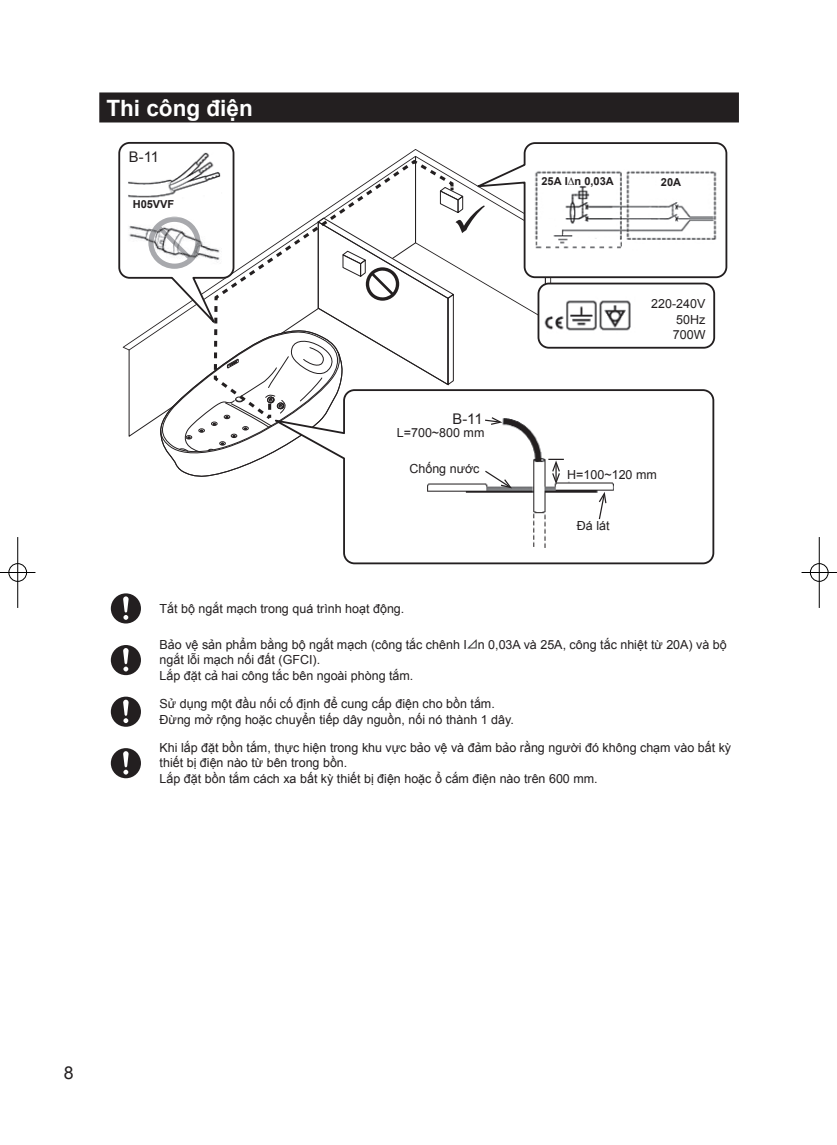
<style>
.page{position:relative;width:837px;height:1145px;background:#fff}
.page>*{position:absolute;margin:0;border:0;box-sizing:border-box;transform-origin:0 0}
.t1{font:700 22.5px "Arial";color:#fff}
.t2{font:17.75px "Arial";color:#231f20}
.t3{font:14.75px "Arial";color:#231f20}
.t4{font:12.5px/15.6px "Arial";color:#231f20}
.t5{font:700 11px "Arial";color:#231f20}
.s1{font-family:"Shin Go Pro"}
</style>
<div class="page">
<div style="left:99px;top:92px;width:639px;height:30px;background:#231f20"></div>
<svg style="left:343px;top:520px;width:371px;height:44px"></svg>
<img style="left:424px;top:520px;width:192px;height:30px">
<svg style="left:118px;top:142px;width:610px;height:378px"></svg>
<img style="left:148px;top:218px;width:52px;height:51px">
<div style="left:488px;top:499px;width:33px;height:48px;background:#fff"></div>
<div style="left:111px;top:593px;width:30px;height:30px;background:#231f20;border-radius:50%"></div>
<svg style="left:123px;top:596px;width:6px;height:24px"></svg>
<div style="left:111px;top:645px;width:30px;height:30px;background:#231f20;border-radius:50%"></div>
<svg style="left:123px;top:648px;width:6px;height:23px"></svg>
<div style="left:111px;top:696px;width:30px;height:30px;background:#231f20;border-radius:50%"></div>
<svg style="left:123px;top:699px;width:6px;height:24px"></svg>
<div style="left:111px;top:748px;width:30px;height:30px;background:#231f20;border-radius:50%"></div>
<svg style="left:123px;top:751px;width:6px;height:23px"></svg>
<div style="left:8px;top:562px;width:19px;height:20px;border:2px solid #fff;border-radius:50%"></div>
<hr style="left:0;top:571px;width:35px;height:2px;background:#fff">
<hr style="left:17px;top:537px;width:2px;height:71px;background:#fff">
<div style="left:9px;top:563px;width:18px;height:18px;border:1px solid #000;border-radius:50%"></div>
<hr style="left:0;top:572px;width:35px;height:1px;background:#000">
<hr style="left:18px;top:537px;width:1px;height:71px;background:#000">
<div style="left:809px;top:562px;width:19px;height:20px;border:2px solid #fff;border-radius:50%"></div>
<hr style="left:801px;top:571px;width:35px;height:2px;background:#fff">
<div style="left:809px;top:563px;width:19px;height:18px;border:1px solid #000;border-radius:50%"></div>
<hr style="left:801px;top:572px;width:35px;height:1px;background:#000">
<hr style="left:818px;top:537px;width:1px;height:71px;background:#000">
<h1 class="t1" style="left:106px;top:93px;width:148px">Thi công điện</h1>
<p class="t3" style="left:129px;top:148px;width:31px">B-11</p>
<p class="t5" style="left:133px;top:197px;width:43px">H05VVF</p>
<p class="t3" style="left:452px;top:409px;width:31px">B-11</p>
<p class="t4" style="left:396px;top:425px;width:89px">L=700~800 mm</p>
<p class="t4" style="left:409px;top:460px;width:72px">Chống nước</p>
<p class="t5" style="left:541px;top:174px;width:74px">25A I∆n 0,03A</p>
<p class="t5" style="left:660px;top:174px;width:22px">20A</p>
<p class="t4" style="left:672px;top:296px;width:34px;text-align:justify;text-indent:-22px">220-240V 50Hz 700W</p>
<p class="t4" style="left:567px;top:466px;width:91px">H=100~120 mm</p>
<p class="t4" style="left:576px;top:517px;width:34px">Đá lát</p>
<p class="t4" style="left:159px;top:600px;width:246px">Tắt bộ ngắt mạch trong quá trình hoạt động.</p>
<p class="t4" style="left:159px;top:636px;width:568px">Bảo vệ sản phẩm bằng bộ ngắt mạch (công tắc chênh I<span class="s1">⊿</span>n 0,03A và 25A, công tắc nhiệt từ 20A) và bộ ngắt lỗi mạch nối đất (GFCI).<br>Lắp đặt cả hai công tắc bên ngoài phòng tắm.</p>
<p class="t4" style="left:159px;top:696px;width:356px">Sử dụng một đầu nối cố định để cung cấp điện cho bồn tắm.<br>Đừng mở rộng hoặc chuyển tiếp dây nguồn, nối nó thành 1 dây.</p>
<p class="t4" style="left:159px;top:739px;width:573px">Khi lắp đặt bồn tắm, thực hiện trong khu vực bảo vệ và đảm bảo rằng người đó không chạm vào bất kỳ thiết bị điện nào từ bên trong bồn.<br>Lắp đặt bồn tắm cách xa bất kỳ thiết bị điện hoặc ổ cắm điện nào trên 600 mm.</p>
<h2 class="t2" style="left:64px;top:1060px;width:11px">8</h2>
</div>
